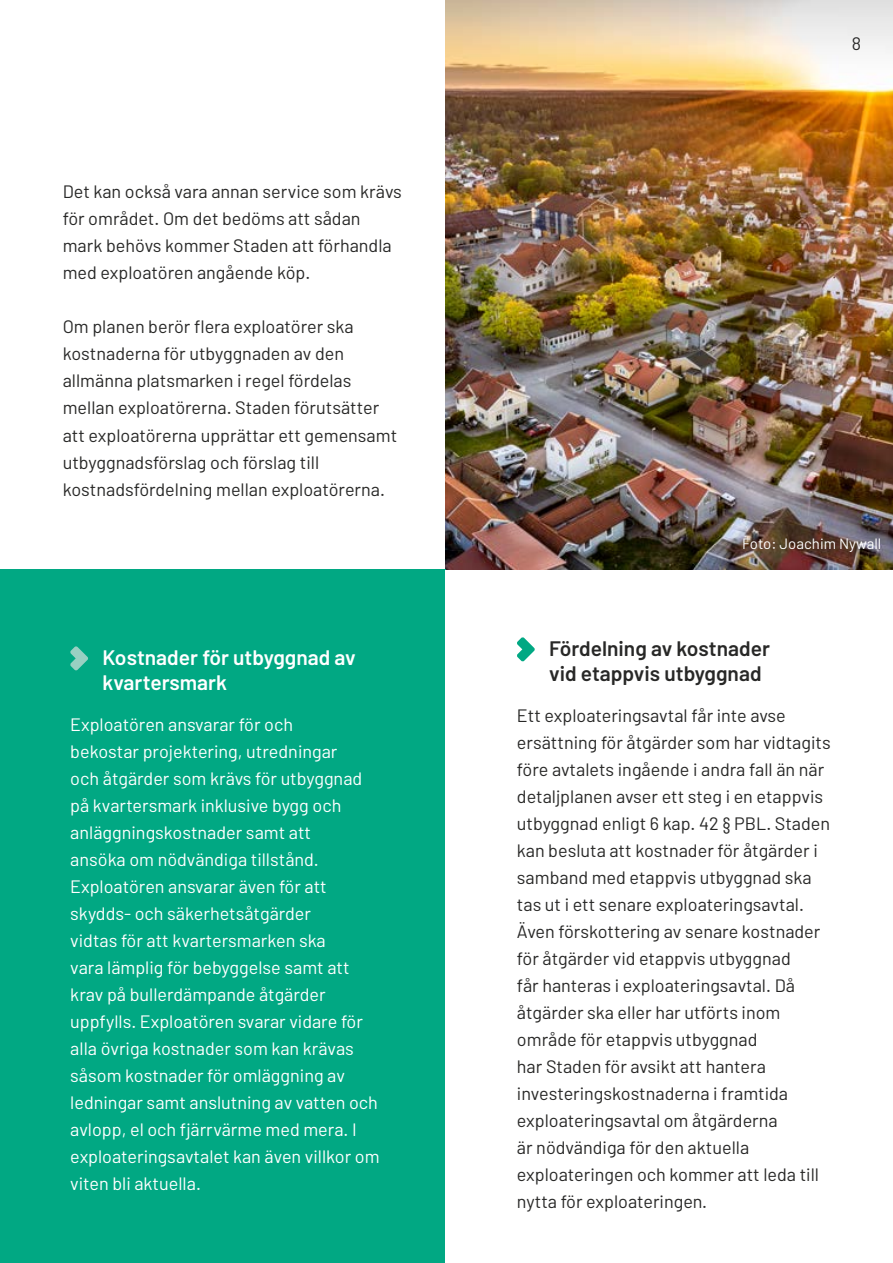
<style>
.page{position:relative;width:893px;height:1263px;background:#fff}
.page>*{position:absolute;margin:0;border:0;box-sizing:border-box;transform-origin:0 0}
.t1{font:600 21px/25.2px "Barlow";color:#282827}
.t2{font:600 21px/25.2px "Barlow";color:#fff}
.t3{font:18px/27px "Barlow";color:#282827}
.t4{font:18px/27px "Barlow";color:#fff}
.t5{font:15px "Barlow";color:#fff}
</style>
<div class="page">
<img style="left:446px;top:0;width:447px;height:570px">
<div style="left:0;top:570px;width:445px;height:693px;background:#01a883"></div>
<svg style="left:70px;top:646px;width:18px;height:25px"></svg>
<svg style="left:517px;top:637px;width:18px;height:25px"></svg>
<p class="t3" style="left:63px;top:178px;width:340px">Det kan också vara annan service som krävs för området. Om det bedöms att sådan mark behövs kommer Staden att förhandla med exploatören angående köp.</p>
<p class="t3" style="left:63px;top:313px;width:336px">Om planen berör flera exploatörer ska kostnaderna för utbyggnaden av den allmänna platsmarken i regel fördelas mellan exploatörerna. Staden förutsätter att exploatörerna upprättar ett gemensamt utbyggnadsförslag och förslag till kostnadsfördelning mellan exploatörerna.</p>
<p class="t2" style="left:103px;top:645px;width:255px">Kostnader för utbyggnad av kvartersmark</p>
<p class="t4" style="left:70px;top:711px;width:311px">Exploatören ansvarar för och<br>bekostar projektering, utredningar<br>och åtgärder som krävs för utbyggnad på kvartersmark inklusive bygg och anläggningskostnader samt att<br>ansöka om nödvändiga tillstånd.<br>Exploatören ansvarar även för att skydds- och säkerhetsåtgärder<br>vidtas för att kvartersmarken ska<br>vara lämplig för bebyggelse samt att krav på bullerdämpande åtgärder uppfylls. Exploatören svarar vidare för alla övriga kostnader som kan krävas såsom kostnader för omläggning av ledningar samt anslutning av vatten och avlopp, el och fjärrvärme med mera. I exploateringsavtalet kan även villkor om viten bli aktuella.</p>
<p class="t3" style="left:852px;top:29px;width:11px">8</p>
<p class="t5" style="left:742px;top:534px;width:141px">Foto: Joachim Nywall</p>
<p class="t1" style="left:549px;top:636px;width:222px">Fördelning av kostnader vid etappvis utbyggnad</p>
<p class="t3" style="left:517px;top:702px;width:315px">Ett exploateringsavtal får inte avse ersättning för åtgärder som har vidtagits före avtalets ingående i andra fall än när detaljplanen avser ett steg i en etappvis utbyggnad enligt 6 kap. 42 § PBL. Staden kan besluta att kostnader för åtgärder i samband med etappvis utbyggnad ska tas ut i ett senare exploateringsavtal.<br>Även förskottering av senare kostnader för åtgärder vid etappvis utbyggnad<br>får hanteras i exploateringsavtal. Då åtgärder ska eller har utförts inom område för etappvis utbyggnad<br>har Staden för avsikt att hantera investeringskostnaderna i framtida exploateringsavtal om åtgärderna<br>är nödvändiga för den aktuella exploateringen och kommer att leda till nytta för exploateringen.</p>
</div>
